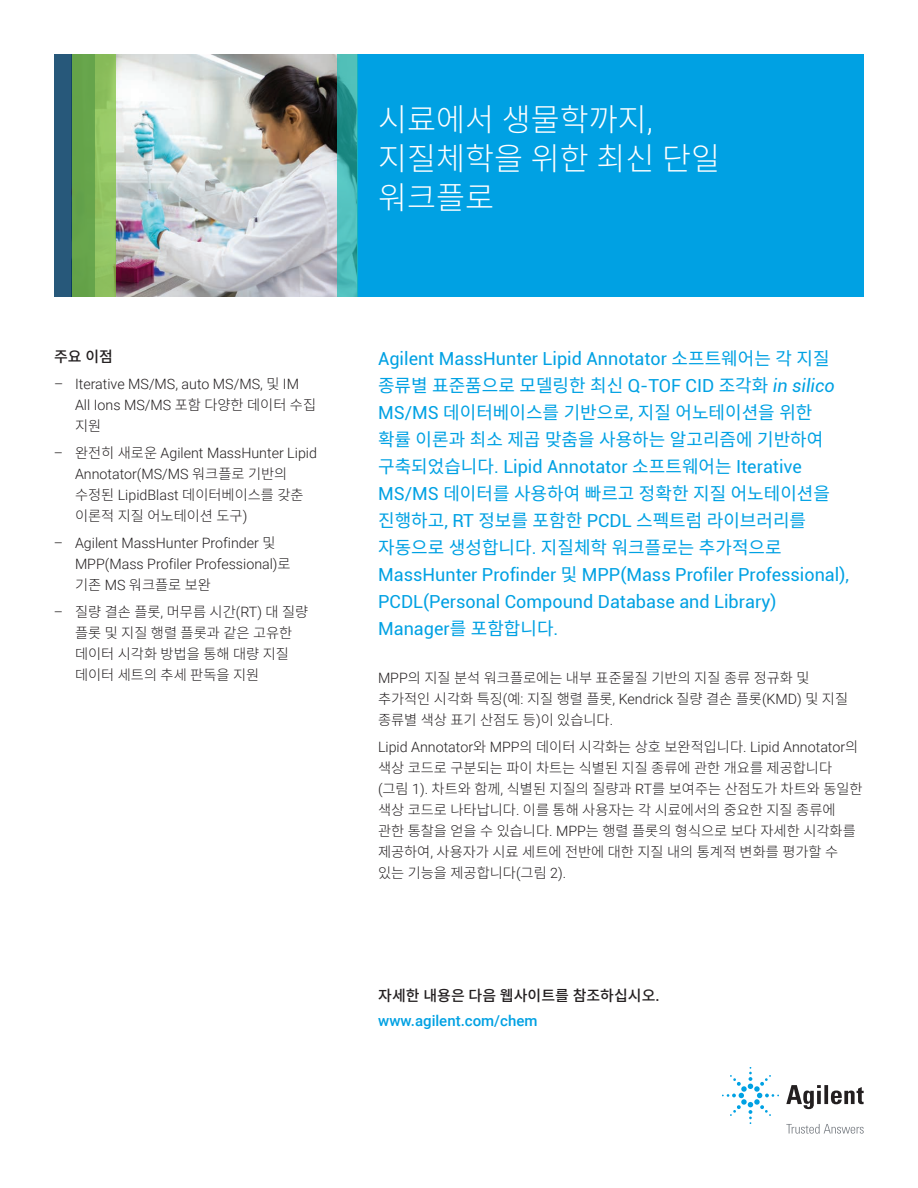
<style>
.page{position:relative;width:918px;height:1188px;background:#fff}
.page>*{position:absolute;margin:0;border:0;box-sizing:border-box;transform-origin:0 0}
.t1{font:300 31.5px/39px "Noto Sans CJ Kkr";color:#fff}
.t2{font:18px/27px "Roboto";color:#00a1e3}
.t3{font:18px/27px "Noto Sans CJ Kkr";color:#00a1e3}
.t4{font:500 15px "Noto Sans CJ Kkr";color:#231f20}
.t5{font:500 15px "Roboto";color:#00a1e3}
.t6{font:300 14.25px/21px "Noto Sans CJ Kkr";color:#231f20}
.t7{font:300 14.25px/21px "Roboto";color:#231f20}
.s1{font-family:"Noto Sans CJ Kkr"}
.s2{font-family:"Roboto"}
.s3{font-family:"Roboto";font-style:italic}
</style>
<div class="page">
<img style="left:116px;top:54px;width:221px;height:243px">
<div style="left:358px;top:54px;width:506px;height:243px;background:#00a1e3"></div>
<svg style="left:337px;top:54px;width:21px;height:243px"></svg>
<div style="left:54px;top:54px;width:40px;height:243px;background:#27587a"></div>
<svg style="left:72px;top:54px;width:44px;height:243px;fill:#68a64c"></svg>
<svg style="left:786px;top:1085px;width:78px;height:24px"></svg>
<svg style="left:722px;top:1067px;width:57px;height:57px"></svg>
<svg style="left:786px;top:1124px;width:78px;height:10px"></svg>
<p class="t4" style="left:54px;top:348px;width:60px">주요 이점</p>
<p class="t7" style="left:75px;top:373px;width:243px;text-indent:-21px">– Iterative MS/MS, auto MS/MS, <span class="s1">및</span> IM<br>All Ions MS/MS <span class="s1">포함 다양한 데이터 수집</span></p>
<p class="t6" style="left:75px;top:416px;width:28px">지원</p>
<p class="t7" style="left:75px;top:442px;width:244px;text-indent:-21px">– <span class="s1">완전히 새로운</span> Agilent MassHunter Lipid<br>Annotator(MS/MS <span class="s1">워크플로 기반의</span></p>
<p class="t6" style="left:75px;top:485px;width:230px">수정된 <span class="s2">LipidBlast</span> 데이터베이스를 갖춘 이론적 지질 어노테이션 도구<span class="s2">)</span></p>
<p class="t7" style="left:75px;top:532px;width:217px;text-indent:-21px">– Agilent MassHunter Profinder <span class="s1">및<br></span>MPP(Mass Profiler Professional)<span class="s1">로</span></p>
<p class="t6" style="left:75px;top:575px;width:138px">기존 <span class="s2">MS</span> 워크플로 보완</p>
<p class="t6" style="left:75px;top:602px;width:235px;text-indent:-21px"><span class="s2">–</span> 질량 결손 플롯<span class="s2">,</span> 머무름 시간<span class="s2">(RT)</span> 대 질량 플롯 및 지질 행렬 플롯과 같은 고유한 데이터 시각화 방법을 통해 대량 지질 데이터 세트의 추세 판독을 지원</p>
<h1 class="t1" style="left:378px;top:101px;width:343px">시료에서 생물학까지<span class="s2">, </span>지질체학을 위한 최신 단일 워크플로</h1>
<p class="t2" style="left:378px;top:344px;width:453px">Agilent MassHunter Lipid Annotator <span class="s1">소프트웨어는 각 지질</span></p>
<p class="t3" style="left:378px;top:372px;width:458px">종류별 표준품으로 모델링한 최신 <span class="s2">Q-TOF CID</span> 조각화 <span class="s3">in silico<br></span><span class="s2">MS/MS</span> 데이터베이스를 기반으로<span class="s2">,</span> 지질 어노테이션을 위한 확률 이론과 최소 제곱 맞춤을 사용하는 알고리즘에 기반하여</p>
<p class="t2" style="left:378px;top:452px;width:425px"><span class="s1">구축되었습니다</span>. Lipid Annotator <span class="s1">소프트웨어는</span> Iterative</p>
<p class="t3" style="left:378px;top:480px;width:453px"><span class="s2">MS/MS</span> 데이터를 사용하여 빠르고 정확한 지질 어노테이션을 진행하고<span class="s2">, RT</span> 정보를 포함한 <span class="s2">PCDL</span> 스펙트럼 라이브러리를 자동으로 생성합니다<span class="s2">.</span> 지질체학 워크플로는 추가적으로</p>
<p class="t2" style="left:378px;top:560px;width:472px">MassHunter Profinder <span class="s1">및</span> MPP(Mass Profiler Professional),<br>PCDL(Personal Compound Database and Library)<br>Manager<span class="s1">를 포함합니다</span>.</p>
<p class="t6" style="left:378px;top:667px;width:472px"><span class="s2">MPP</span>의 지질 분석 워크플로에는 내부 표준물질 기반의 지질 종류 정규화 및 추가적인 시각화 특징<span class="s2">(</span>예<span class="s2">:</span> 지질 행렬 플롯<span class="s2">, Kendrick</span> 질량 결손 플롯<span class="s2">(KMD)</span> 및 지질 종류별 색상 표기 산점도 등<span class="s2">)</span>이 있습니다<span class="s2">.</span></p>
<p class="t7" style="left:378px;top:736px;width:482px">Lipid Annotator<span class="s1">와</span> MPP<span class="s1">의 데이터 시각화는 상호 보완적입니다</span>. Lipid Annotator<span class="s1">의</span></p>
<p class="t6" style="left:378px;top:757px;width:486px">색상 코드로 구분되는 파이 차트는 식별된 지질 종류에 관한 개요를 제공합니다 <span class="s2">(</span>그림 <span class="s2">1).</span> 차트와 함께<span class="s2">,</span> 식별된 지질의 질량과 <span class="s2">RT</span>를 보여주는 산점도가 차트와 동일한 색상 코드로 나타납니다<span class="s2">.</span> 이를 통해 사용자는 각 시료에서의 중요한 지질 종류에 관한 통찰을 얻을 수 있습니다<span class="s2">. MPP</span>는 행렬 플롯의 형식으로 보다 자세한 시각화를 제공하여<span class="s2">,</span> 사용자가 시료 세트에 전반에 대한 지질 내의 통계적 변화를 평가할 수 있는 기능을 제공합니다<span class="s2">(</span>그림 <span class="s2">2).</span></p>
<p class="t4" style="left:378px;top:987px;width:283px">자세한 내용은 다음 웹사이트를 참조하십시오<span class="s2">.</span></p>
<p class="t5" style="left:378px;top:1010px;width:161px">www.agilent.com/chem</p>
</div>
